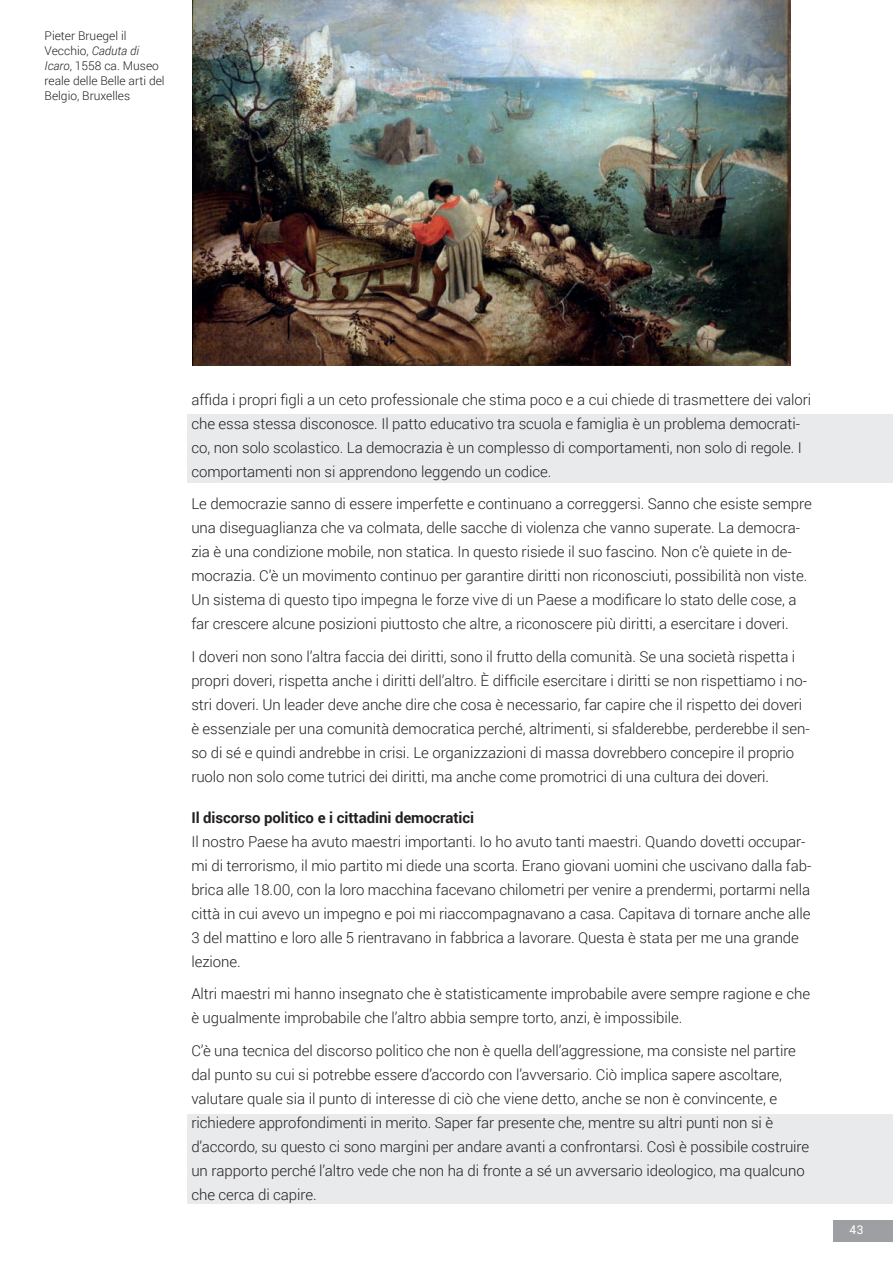
<style>
.page{position:relative;width:893px;height:1263px;background:#fff}
.page>*{position:absolute;margin:0;border:0;box-sizing:border-box;transform-origin:0 0}
.testo{font:300 15px/24px "Roboto";letter-spacing:-.005em;color:#231f20}
.titoletto_nel_testo{font:700 15px "Roboto";letter-spacing:-.005em;color:#231f20}
.t1{font:300 12px/15px "Roboto";color:#231f20}
.t2{font:12px "Roboto";color:#fff}
.s1{font-style:italic}
</style>
<div class="page">
<div style="left:833px;top:1220px;width:60px;height:22px;background:#9d9fa2"></div>
<div style="left:187px;top:1114px;width:706px;height:90px;background:#e9eaeb"></div>
<div style="left:187px;top:414px;width:706px;height:69px;background:#e9eaeb"></div>
<img style="left:193px;top:0;width:598px;height:366px">
<p class="t1" style="left:45px;top:28px;width:121px">Pieter Bruegel il<br>Vecchio, <span class="s1">Caduta di<br>Icaro</span>, 1558 ca. Museo reale delle Belle arti del<br>Belgio, Bruxelles</p>
<p class="testo" style="left:191px;top:387px;width:621px">affida i propri figli a un ceto professionale che stima poco e a cui chiede di trasmettere dei valori che essa stessa disconosce. Il patto educativo tra scuola e famiglia è un problema democrati&shy;co, non solo scolastico. La democrazia è un complesso di comportamenti, non solo di regole. I comportamenti non si apprendono leggendo un codice.</p>
<p class="testo" style="left:191px;top:491px;width:622px">Le democrazie sanno di essere imperfette e continuano a correggersi. Sanno che esiste sempre una diseguaglianza che va colmata, delle sacche di violenza che vanno superate. La democra&shy;zia è una condizione mobile, non statica. In questo risiede il suo fascino. Non c’è quiete in de&shy;mocrazia. C’è un movimento continuo per garantire diritti non riconosciuti, possibilità non viste.<br>Un sistema di questo tipo impegna le forze vive di un Paese a modificare lo stato delle cose, a far crescere alcune posizioni piuttosto che altre, a riconoscere più diritti, a esercitare i doveri.</p>
<p class="testo" style="left:191px;top:644px;width:620px">I doveri non sono l’altra faccia dei diritti, sono il frutto della comunità. Se una società rispetta i propri doveri, rispetta anche i diritti dell’altro. È difficile esercitare i diritti se non rispettiamo i no&shy;stri doveri. Un leader deve anche dire che cosa è necessario, far capire che il rispetto dei doveri è essenziale per una comunità democratica perché, altrimenti, si sfalderebbe, perderebbe il sen&shy;so di sé e quindi andrebbe in crisi. Le organizzazioni di massa dovrebbero concepire il proprio ruolo non solo come tutrici dei diritti, ma anche come promotrici di una cultura dei doveri.</p>
<p class="titoletto_nel_testo" style="left:191px;top:807px;width:284px">Il discorso politico e i cittadini democratici</p>
<p class="testo" style="left:191px;top:829px;width:621px">Il nostro Paese ha avuto maestri importanti. Io ho avuto tanti maestri. Quando dovetti occupar&shy;mi di terrorismo, il mio partito mi diede una scorta. Erano giovani uomini che uscivano dalla fab&shy;brica alle 18.00, con la loro macchina facevano chilometri per venire a prendermi, portarmi nella città in cui avevo un impegno e poi mi riaccompagnavano a casa. Capitava di tornare anche alle 3 del mattino e loro alle 5 rientravano in fabbrica a lavorare. Questa è stata per me una grande lezione.</p>
<p class="testo" style="left:191px;top:981px;width:620px">Altri maestri mi hanno insegnato che è statisticamente improbabile avere sempre ragione e che è ugualmente improbabile che l’altro abbia sempre torto, anzi, è impossibile.</p>
<p class="testo" style="left:191px;top:1038px;width:619px">C’è una tecnica del discorso politico che non è quella dell’aggressione, ma consiste nel partire dal punto su cui si potrebbe essere d’accordo con l’avversario. Ciò implica sapere ascoltare, valutare quale sia il punto di interesse di ciò che viene detto, anche se non è convincente, e richiedere approfondimenti in merito. Saper far presente che, mentre su altri punti non si è d’accordo, su questo ci sono margini per andare avanti a confrontarsi. Così è possibile costruire un rapporto perché l’altro vede che non ha di fronte a sé un avversario ideologico, ma qualcuno che cerca di capire.</p>
<p class="t2" style="left:849px;top:1221px;width:15px">43</p>
</div>
